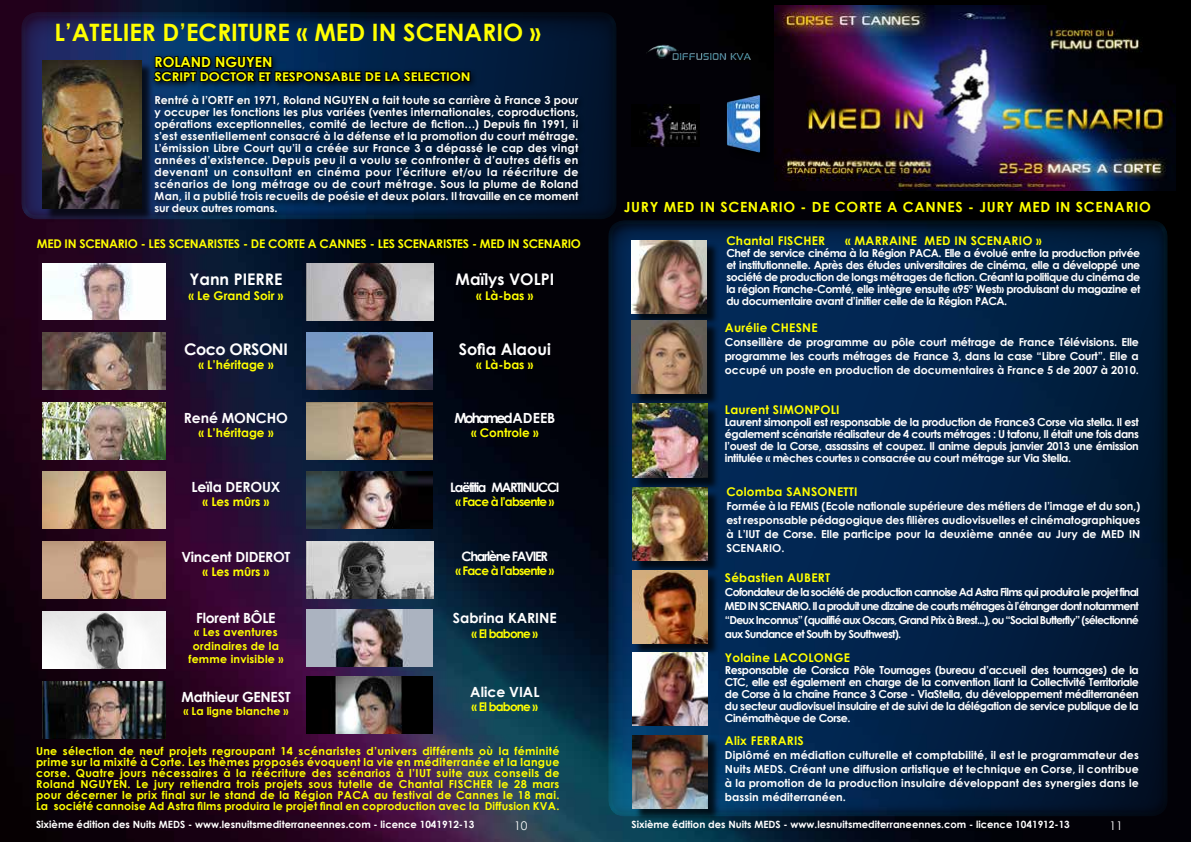
<style>
.page{position:relative;width:1191px;height:842px;background:#fff}
.page>*{position:absolute;margin:0;border:0;box-sizing:border-box;transform-origin:0 0}
.t1{font:700 24px "Century Gothic";color:#ff0}
.t2{font:700 16px "Century Gothic";color:#fff}
.t3{font:700 16px "Century Gothic";letter-spacing:-.03em;color:#fff}
.t4{font:700 14px "Century Gothic";letter-spacing:-.015em;color:#fff}
.t5{font:700 14px "Century Gothic";letter-spacing:.05em;color:#ff0}
.t6{font:700 14px "Century Gothic";color:#ff0}
.t7{font:700 14px "Century Gothic";letter-spacing:-.145em;color:#fff}
.t8{font:700 13px "Century Gothic";letter-spacing:-.1em;color:#fff}
.t9{font:700 12px "Century Gothic";letter-spacing:.02em;color:#ff0}
.t10{font:700 12px "Century Gothic";color:#ff0}
.t11{font:700 12px "Century Gothic";letter-spacing:-.02em;color:#ff0}
.t12{font:700 12px "Century Gothic";letter-spacing:-.07em;color:#ff0}
.t13{font:700 12px "Century Gothic";color:#ff0;scale:1.1 1}
.t14{font:12px "Century Gothic";color:#fff}
.t15{font:700 11px/12px "Century Gothic";letter-spacing:-.04em;color:#fff;text-align:justify}
.t16{font:700 11px/11px "Century Gothic";letter-spacing:.02em;color:#ff0;text-align:justify}
.t17{font:700 11px "Century Gothic";color:#ff0}
.t18{font:700 10px "Century Gothic";color:#fff}
</style>
<div class="page">
<img style="left:0;top:0;width:1191px;height:842px">
<div style="left:12px;top:12px;width:612px;height:208px;background:#000;opacity:.75"></div>
<div style="left:150px;top:53px;width:435px;height:167px;background:#000;opacity:.75"></div>
<svg style="left:152px;top:54px;width:319px;height:30px;background:#00142b"></svg>
<div style="left:44px;top:61px;width:110px;height:160px;background:#000;opacity:.75"></div>
<img style="left:43px;top:60px;width:98px;height:149px">
<div style="left:599px;top:219px;width:576px;height:597px;background:#000;opacity:.75"></div>
<img style="left:774px;top:6px;width:401px;height:184px">
<img style="left:43px;top:263px;width:123px;height:56px">
<img style="left:43px;top:333px;width:123px;height:57px">
<img style="left:43px;top:402px;width:123px;height:57px">
<img style="left:43px;top:472px;width:123px;height:57px">
<img style="left:43px;top:541px;width:123px;height:57px">
<img style="left:306px;top:402px;width:126px;height:57px">
<img style="left:306px;top:263px;width:127px;height:57px">
<img style="left:43px;top:611px;width:123px;height:57px">
<img style="left:306px;top:333px;width:126px;height:57px">
<img style="left:43px;top:682px;width:123px;height:57px">
<img style="left:306px;top:472px;width:126px;height:57px">
<img style="left:306px;top:541px;width:127px;height:58px">
<img style="left:306px;top:609px;width:126px;height:57px">
<img style="left:306px;top:677px;width:126px;height:57px">
<div style="left:634px;top:489px;width:86px;height:84px;background:#000;opacity:.75"></div>
<img style="left:633px;top:488px;width:74px;height:72px">
<div style="left:632px;top:241px;width:87px;height:85px;background:#000;opacity:.75"></div>
<img style="left:631px;top:240px;width:75px;height:73px">
<div style="left:632px;top:322px;width:87px;height:84px;background:#000;opacity:.75"></div>
<img style="left:631px;top:320px;width:75px;height:73px">
<div style="left:633px;top:571px;width:87px;height:85px;background:#000;opacity:.75"></div>
<img style="left:632px;top:570px;width:75px;height:73px">
<div style="left:634px;top:405px;width:85px;height:85px;background:#000;opacity:.75"></div>
<img style="left:633px;top:404px;width:74px;height:74px">
<img style="left:633px;top:652px;width:75px;height:74px">
<div style="left:634px;top:737px;width:86px;height:84px;background:#000;opacity:.75"></div>
<img style="left:633px;top:736px;width:75px;height:73px">
<div style="left:728px;top:97px;width:44px;height:67px;background:#000"></div>
<img style="left:726px;top:95px;width:34px;height:58px">
<img style="left:631px;top:104px;width:68px;height:43px">
<img style="left:646px;top:45px;width:105px;height:16px">
<p class="t1" style="left:55px;top:14px;width:488px">L’ATELIER D’ECRITURE « MED IN SCENARIO »</p>
<p class="t6" style="left:154px;top:51px;width:119px">ROLAND NGUYEN</p>
<p class="t13" style="left:154px;top:67px;width:289px">SCRIPT DOCTOR ET RESPONSABLE DE LA SELECTION</p>
<p class="t15" style="left:154px;top:94px;width:425px">Rentré à l’ORTF en 1971, Roland NGUYEN a fait toute sa carrière à France 3 pour y occuper les fonctions les plus variées (ventes internationales, coproductions, opérations exceptionnelles, comité de lecture de fiction…) Depuis fin 1991, il s’est essentiellement consacré à la défense et la promotion du court métrage.<br>L’émission Libre Court qu’il a créée sur France 3 a dépassé le cap des vingt années d’existence. Depuis peu il a voulu se confronter à d’autres défis en devenant un consultant en cinéma pour l’écriture et/ou la réécriture de scénarios de long métrage ou de court métrage. Sous la plume de Roland Man, il a publié trois recueils de poésie et deux polars. Il travaille en ce moment sur deux autres romans.</p>
<p class="t11" style="left:37px;top:234px;width:546px">MED IN SCENARIO - LES SCENARISTES - DE CORTE A CANNES - LES SCENARISTES - MED IN SCENARIO</p>
<p class="t2" style="left:189px;top:267px;width:94px">Yann PIERRE</p>
<p class="t10" style="left:188px;top:286px;width:97px">« Le Grand Soir »</p>
<p class="t2" style="left:455px;top:267px;width:100px">Maïlys VOLPI</p>
<p class="t10" style="left:476px;top:286px;width:59px">« Là-bas »</p>
<p class="t3" style="left:184px;top:337px;width:105px">Coco ORSONI</p>
<p class="t10" style="left:198px;top:355px;width:77px">« L’héritage »</p>
<p class="t4" style="left:184px;top:407px;width:105px">René MONCHO</p>
<p class="t10" style="left:198px;top:423px;width:77px">« L’héritage »</p>
<p class="t2" style="left:459px;top:337px;width:93px">Sofia Alaoui</p>
<p class="t10" style="left:476px;top:355px;width:59px">« Là-bas »</p>
<p class="t7" style="left:454px;top:407px;width:103px">Mohamed ADEEB</p>
<p class="t10" style="left:471px;top:423px;width:69px">« Controle »</p>
<p class="t4" style="left:191px;top:476px;width:90px">Leïla DEROUX</p>
<p class="t10" style="left:202px;top:493px;width:68px">« Les mûrs »</p>
<p class="t8" style="left:450px;top:477px;width:111px">Laëtitia MARTINUCCI</p>
<p class="t12" style="left:455px;top:493px;width:100px">« Face à l’absente »</p>
<p class="t4" style="left:181px;top:546px;width:111px">Vincent DIDEROT</p>
<p class="t10" style="left:202px;top:562px;width:68px">« Les mûrs »</p>
<p class="t4" style="left:196px;top:607px;width:81px">Florent BÔLE</p>
<p class="t16" style="left:188px;top:625px;width:97px;line-height:13.2px;text-align:center">« Les aventures ordinaires de la femme invisible »</p>
<p class="t8" style="left:461px;top:546px;width:88px">Charlène FAVIER</p>
<p class="t12" style="left:455px;top:562px;width:100px">« Face à l’absente »</p>
<p class="t4" style="left:453px;top:607px;width:105px">Sabrina KARINE</p>
<p class="t12" style="left:471px;top:624px;width:68px">« El babone »</p>
<p class="t4" style="left:181px;top:686px;width:111px">Mathieur GENEST</p>
<p class="t17" style="left:183px;top:703px;width:107px">« La ligne blanche »</p>
<p class="t4" style="left:470px;top:681px;width:71px">Alice VIAL</p>
<p class="t12" style="left:471px;top:698px;width:68px">« El babone »</p>
<p class="t16" style="left:36px;top:745px;width:525px">Une sélection de neuf projets regroupant 14 scénaristes d’univers différents où la féminité prime sur la mixité à Corte. Les thèmes proposés évoquent la vie en méditerranée et la langue corse. Quatre jours nécessaires à la réécriture des scénarios à l’IUT suite aux conseils de Roland NGUYEN. Le jury retiendra trois projets sous tutelle de Chantal FISCHER le 28 mars pour décerner le prix final sur le stand de la Région PACA au festival de Cannes le 18 mai.</p>
<p class="t16" style="left:36px;top:800px;width:525px">La société cannoise Ad Astra films produira le projet final en coproduction avec la Diffusion KVA.</p>
<p class="t5" style="left:624px;top:196px;width:528px">JURY MED IN SCENARIO - DE CORTE A CANNES - JURY MED IN SCENARIO</p>
<p class="t9" style="left:726px;top:232px;width:100px">Chantal FISCHER</p>
<p class="t9" style="left:845px;top:232px;width:198px">« MARRAINE MED IN SCENARIO »</p>
<p class="t15" style="left:726px;top:247px;width:415px">Chef de service cinéma à la Région PACA. Elle a évolué entre la production privée et institutionnelle. Après des études universitaires de cinéma, elle a développé une société de production de longs métrages de fiction. Créant la politique du cinéma de la région Franche-Comté, elle intègre ensuite «95° West» produisant du magazine et du documentaire avant d’initier celle de la Région PACA.</p>
<p class="t9" style="left:725px;top:318px;width:94px">Aurélie CHESNE</p>
<p class="t15" style="left:725px;top:334px;width:415px;line-height:14px">Conseillère de programme au pôle court métrage de France Télévisions. Elle programme les courts métrages de France 3, dans la case “Libre Court”. Elle a occupé un poste en production de documentaires à France 5 de 2007 à 2010.</p>
<p class="t9" style="left:725px;top:401px;width:116px">Laurent SIMONPOLI</p>
<p class="t15" style="left:725px;top:416px;width:415px">Laurent simonpoli est responsable de la production de France3 Corse via stella. Il est également scénariste réalisateur de 4 courts métrages : U tafonu, Il était une fois dans l’ouest de la Corse, assassins et coupez. Il anime depuis janvier 2013 une émission intitulée « mèches courtes » consacrée au court métrage sur Via Stella.</p>
<p class="t9" style="left:726px;top:483px;width:133px">Colomba SANSONETTI</p>
<p class="t15" style="left:726px;top:499px;width:415px;line-height:14px">Formée à la FEMIS (Ecole nationale supérieure des métiers de l’image et du son,) est responsable pédagogique des filières audiovisuelles et cinématographiques à L’IUT de Corse. Elle participe pour la deuxième année au Jury de MED IN SCENARIO.</p>
<p class="t9" style="left:725px;top:568px;width:107px">Sébastien AUBERT</p>
<p class="t15" style="left:725px;top:584px;width:415px;line-height:14px">Cofondateur de la société de production cannoise Ad Astra Films qui produira le projet final MED IN SCENARIO. Il a produit une dizaine de courts métrages à l’étranger dont notamment “Deux Inconnus” (qualifié aux Oscars, Grand Prix à Brest...), ou “Social Butterfly” (sélectionné aux Sundance et South by Southwest).</p>
<p class="t9" style="left:725px;top:649px;width:127px">Yolaine LACOLONGE</p>
<p class="t15" style="left:725px;top:664px;width:415px">Responsable de Corsica Pôle Tournages (bureau d’accueil des tournages) de la CTC, elle est également en charge de la convention liant la Collectivité Territoriale de Corse à la chaîne France 3 Corse - ViaStella, du développement méditerranéen du secteur audiovisuel insulaire et de suivi de la délégation de service publique de la Cinémathèque de Corse.</p>
<p class="t9" style="left:725px;top:732px;width:80px">Alix FERRARIS</p>
<p class="t15" style="left:725px;top:748px;width:415px;line-height:14px">Diplômé en médiation culturelle et comptabilité, il est le programmateur des Nuits MEDS. Créant une diffusion artistique et technique en Corse, il contribue à la promotion de la production insulaire développant des synergies dans le bassin méditerranéen.</p>
<p class="t18" style="left:36px;top:817px;width:440px">Sixième édition des Nuits MEDS - www.lesnuitsmediterraneennes.com - licence 1041912-13</p>
<p class="t14" style="left:514px;top:817px;width:15px">10</p>
<p class="t18" style="left:631px;top:817px;width:440px">Sixième édition des Nuits MEDS - www.lesnuitsmediterraneennes.com - licence 1041912-13</p>
<p class="t14" style="left:1109px;top:817px;width:15px">11</p>
</div>
